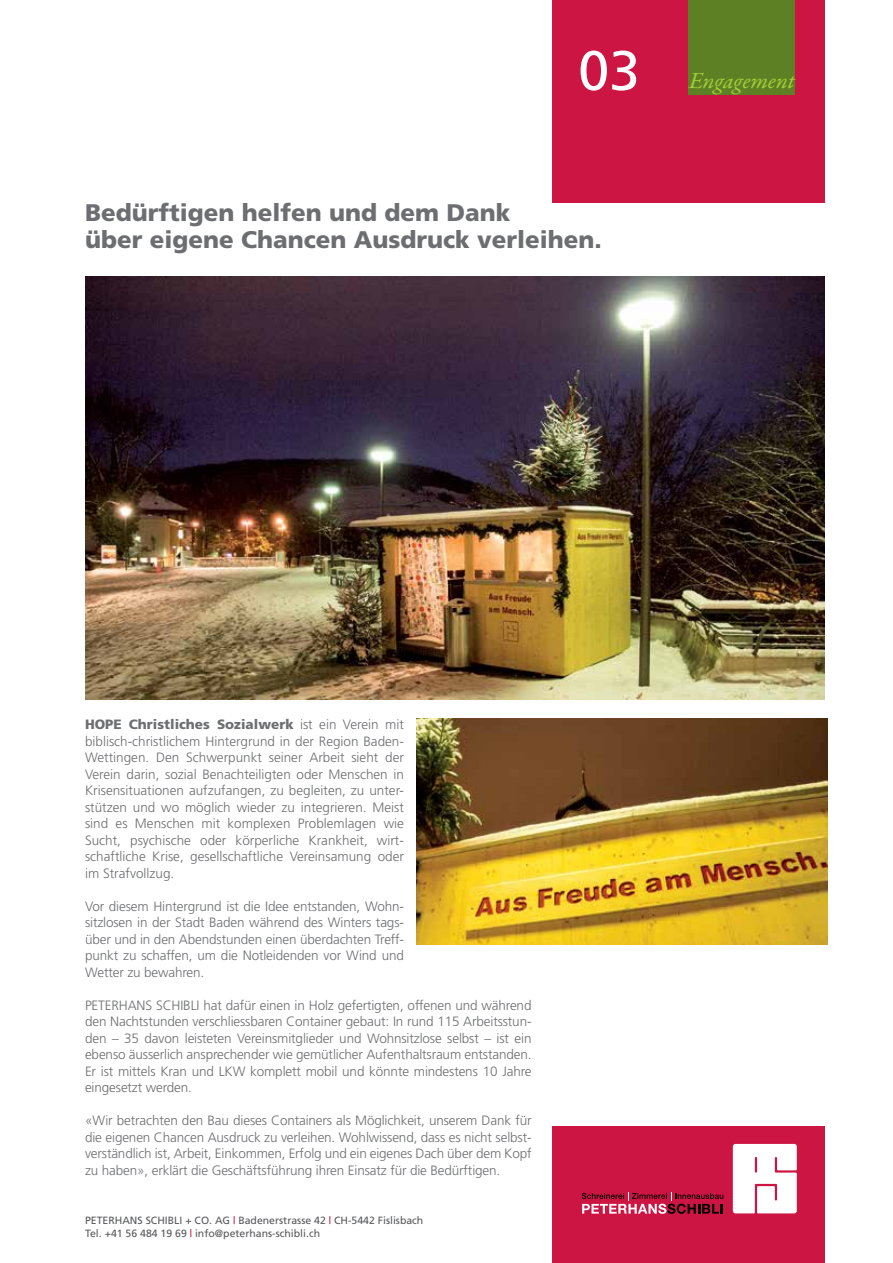
<style>
.page{position:relative;width:893px;height:1263px;background:#fff}
.page>*{position:absolute;margin:0;border:0;box-sizing:border-box;transform-origin:0 0}
.t1{font:55.5px "Frutiger";color:#fff}
.t2{font:900 24px/27px "Frutiger";color:#6d6e71}
.t3{font:italic 23.25px "Garamond Premr Pro";letter-spacing:-.005em;color:#a6ce39}
.t4{font:300 13.5px/16.5px "Frutiger";letter-spacing:-.01em;color:#6d6e71;text-align:justify}
.t5{font:10.5px/12.6px "Frutiger";color:#58595b}
.s1{font-weight:900}
.s2{color:#cd1543}
</style>
<div class="page">
<div style="left:553px;top:1127px;width:272px;height:136px;background:#cd1543"></div>
<div style="left:553px;top:0;width:272px;height:202px;background:#cd1543"></div>
<svg style="left:733px;top:1144px;width:64px;height:69px;background:#fbf0f3"></svg>
<svg style="left:582px;top:1192px;width:141px;height:22px"></svg>
<img style="left:85px;top:276px;width:740px;height:423px">
<img style="left:417px;top:719px;width:410px;height:225px">
<div style="left:688px;top:0;width:107px;height:94px;background:#5e8025"></div>
<h1 class="t1" style="left:578px;top:38px;width:63px">03</h1>
<h2 class="t2" style="left:85px;top:199px;width:518px">Bedürftigen helfen und dem Dank<br>über eigene Chancen Ausdruck verleihen.</h2>
<h3 class="t3" style="left:689px;top:66px;width:107px">Engagement</h3>
<p class="t4" style="left:85px;top:716px;width:320px"><span class="s1">HOPE Christliches Sozialwerk</span> ist ein Verein mit biblisch-christlichem Hintergrund in der Region Baden-Wettingen. Den Schwerpunkt seiner Arbeit sieht der Verein darin, sozial Benachteiligten oder Menschen in Krisensituationen aufzufangen, zu begleiten, zu unter&shy;stützen und wo möglich wieder zu integrieren. Meist sind es Menschen mit komplexen Problemlagen wie Sucht, psychische oder körperliche Krankheit, wirt&shy;schaftliche Krise, gesellschaftliche Vereinsamung oder im Strafvollzug.</p>
<p class="t4" style="left:85px;top:898px;width:320px">Vor diesem Hintergrund ist die Idee entstanden, Wohn&shy;sitzlosen in der Stadt Baden während des Winters tags&shy;über und in den Abendstunden einen überdachten Treff&shy;punkt zu schaffen, um die Notleidenden vor Wind und Wetter zu bewahren.</p>
<p class="t4" style="left:85px;top:997px;width:36px">Peterhans</p>
<p class="t4" style="left:85px;top:997px;width:448px;text-indent:71px">Schib li hat dafür einen in Holz gefertigten, offenen und während den Nachtstunden verschliessbaren Container gebaut: In rund 115 Arbeitsstun&shy;den – 35 davon leisteten Vereinsmitglieder und Wohnsitzlose selbst – ist ein ebenso äusserlich ansprechender wie gemütlicher Aufenthaltsraum entstanden.<br>Er ist mittels Kran und LKW komplett mobil und könnte mindestens 10 Jahre eingesetzt werden.</p>
<p class="t4" style="left:85px;top:1112px;width:448px">«Wir betrachten den Bau dieses Containers als Möglichkeit, unserem Dank für die eigenen Chancen Ausdruck zu verleihen. Wohlwissend, dass es nicht selbst&shy;verständlich ist, Arbeit, Einkommen, Erfolg und ein eigenes Dach über dem Kopf zu haben», erklärt die Geschäftsführung ihren Einsatz für die Bedürftigen.</p>
<p class="t5" style="left:85px;top:1214px;width:340px">Peterhans Schibli + CO. AG <span class="s2">|</span> Badenerstrasse 42 <span class="s2">|</span> CH-5442 Fislisbach<br>Tel. +41 56 484 19 69 <span class="s2">|</span> info@peterhans-schibli.ch</p>
</div>
